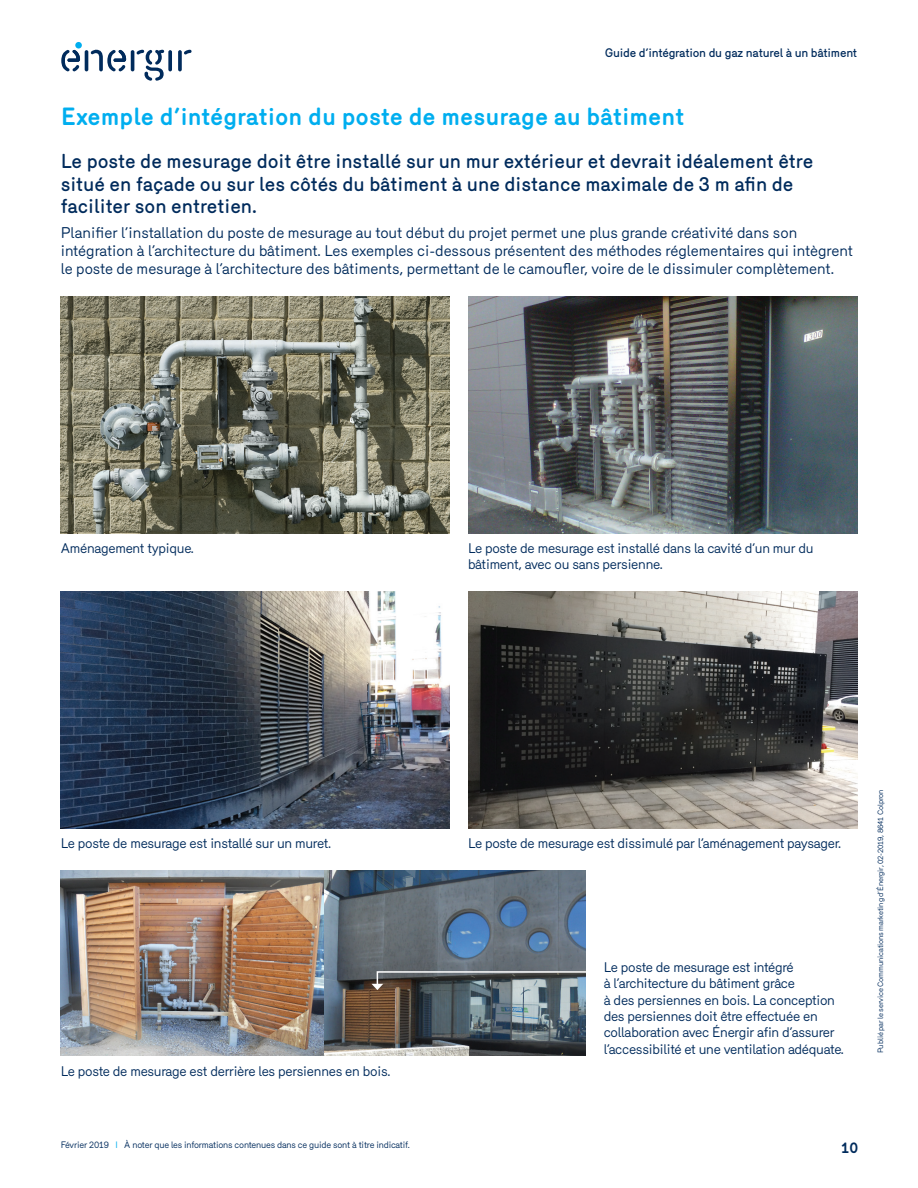
<style>
.page{position:relative;width:918px;height:1188px;background:#fff}
.page>*{position:absolute;margin:0;border:0;box-sizing:border-box;transform-origin:0 0}
.t1{font:700 24px "Merkury";color:#00aeef}
.t2{font:500 19.5px/22.5px "Merkury";color:#002b5c}
.t3{font:15px/18px "Merkury";color:#002b5c}
.t4{font:700 15px "Merkury";color:#002b5c}
.t5{font:13.5px/16.5px "Merkury";letter-spacing:-.02em;color:#002b5c}
.t6{font:500 12px "Merkury";letter-spacing:-.02em;color:#002b5c}
.t7{font:9px "Merkury";letter-spacing:-.02em;color:#002b5c}
.t8{font:7.5px "Merkury";letter-spacing:-.02em;color:#002b5c}
.s1{color:#00aeef}
</style>
<div class="page">
<div style="left:75px;top:42px;width:7px;height:7px;background:#00aeef;border-radius:50%"></div>
<hr style="left:85px;top:50px;width:3px;height:21px;background:#002b5c;border-radius:2px">
<svg style="left:168px;top:50px;width:4px;height:21px"></svg>
<svg style="left:61px;top:50px;width:19px;height:22px"></svg>
<svg style="left:91px;top:50px;width:35px;height:22px"></svg>
<hr style="left:131px;top:50px;width:3px;height:21px;background:#002b5c;border-radius:2px">
<svg style="left:136px;top:50px;width:29px;height:31px"></svg>
<svg style="left:178px;top:50px;width:4px;height:21px"></svg>
<svg style="left:184px;top:50px;width:8px;height:5px"></svg>
<img style="left:468px;top:592px;width:389px;height:237px">
<img style="left:468px;top:297px;width:389px;height:236px">
<img style="left:61px;top:297px;width:389px;height:236px">
<img style="left:61px;top:592px;width:389px;height:237px">
<img style="left:61px;top:871px;width:525px;height:185px">
<svg style="left:372px;top:970px;width:214px;height:20px;background:#686e70"></svg>
<p class="t6" style="left:605px;top:44px;width:254px">Guide d’intégration du gaz naturel à un bâtiment</p>
<h1 class="t1" style="left:61px;top:99px;width:625px">Exemple d’intégration du poste de mesurage au bâtiment</h1>
<h2 class="t2" style="left:61px;top:148px;width:754px">Le poste de mesurage doit être installé sur un mur extérieur et devrait idéalement être situé en façade ou sur les côtés du bâtiment à une distance maximale de 3 m afin de faciliter son entretien.</h2>
<p class="t3" style="left:61px;top:222px;width:794px">Planifier l’installation du poste de mesurage au tout début du projet permet une plus grande créativité dans son intégration à l’architecture du bâtiment. Les exemples ci-dessous présentent des méthodes réglementaires qui intègrent le poste de mesurage à l’architecture des bâtiments, permettant de le camoufler, voire de le dissimuler complètement.</p>
<p class="t5" style="left:61px;top:538px;width:135px">Aménagement typique.</p>
<p class="t5" style="left:468px;top:538px;width:347px">Le poste de mesurage est installé dans la cavité d’un mur du bâtiment, avec ou sans persienne.</p>
<p class="t5" style="left:61px;top:834px;width:272px">Le poste de mesurage est installé sur un muret.</p>
<p class="t5" style="left:61px;top:1062px;width:331px">Le poste de mesurage est derrière les persiennes en bois.</p>
<p class="t7" style="left:61px;top:1138px;width:351px">Février 2019 <span class="s1">I</span> À noter que les informations contenues dans ce guide sont à titre indicatif.</p>
<p class="t5" style="left:468px;top:834px;width:375px">Le poste de mesurage est dissimulé par l’aménagement paysager.</p>
<p class="t5" style="left:604px;top:957px;width:242px">Le poste de mesurage est intégré<br>à l’architecture du bâtiment grâce<br>à des persiennes en bois. La conception des persiennes doit être effectuée en collaboration avec Énergir afin d’assurer l’accessibilité et une ventilation adéquate.</p>
<p class="t8" style="left:875px;top:1053px;width:265px;rotate:-90deg">Publié par le service Communications marketing d’Énergir, 02-2019, 8641 Colpron</p>
<p class="t4" style="left:841px;top:1136px;width:19px">10</p>
</div>
